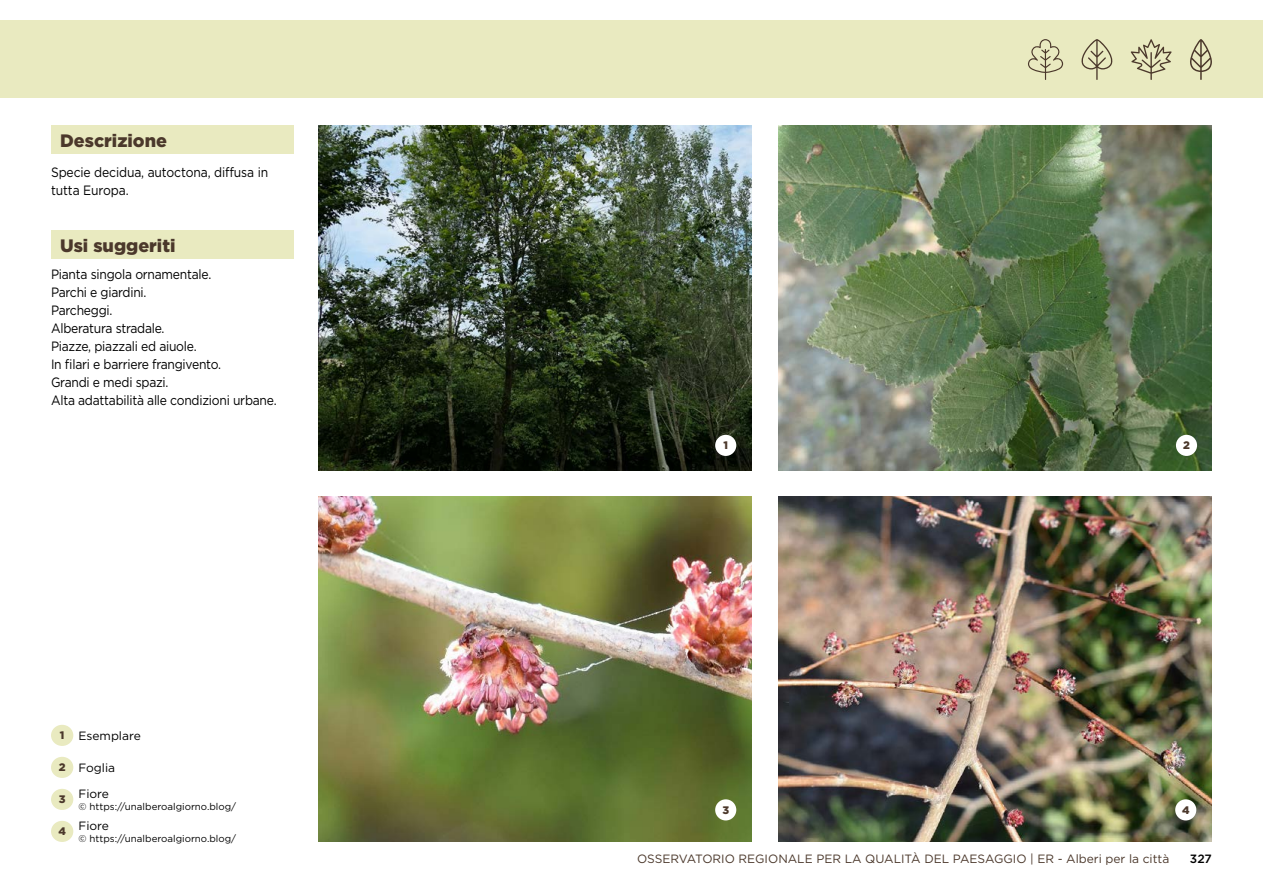
<style>
.page{position:relative;width:1263px;height:893px;background:#fff}
.page>*{position:absolute;margin:0;border:0;box-sizing:border-box;transform-origin:0 0}
.t1{font:900 18px "Gotham";color:#4b382b}
.t2{font:13.5px/18px "Gotham";letter-spacing:-.02em;color:#000;scale:.9 1}
.t3{font:12px "Gotham";color:#4b382b}
.t4{font:12px/26.2px "Gotham";color:#000}
.t5{font:500 12px "Gotham";color:#000}
.t6{font:900 10.95px "Gotham";color:#4b382b}
.t7{font:9.75px "Gotham";color:#000}
.s1{font-weight:900;font-size:10.95px;color:#4b382b}
</style>
<div class="page">
<div style="left:0;top:20px;width:1263px;height:77px;background:#e9eac0"></div>
<svg style="left:1081px;top:39px;width:32px;height:41px"></svg>
<svg style="left:1131px;top:39px;width:40px;height:41px"></svg>
<svg style="left:1190px;top:39px;width:22px;height:41px"></svg>
<svg style="left:1028px;top:39px;width:35px;height:41px"></svg>
<img style="left:779px;top:497px;width:433px;height:345px">
<img style="left:318px;top:497px;width:433px;height:345px">
<div style="left:715px;top:799px;width:21px;height:21px;background:#fff;border-radius:50%"></div>
<div style="left:1175px;top:799px;width:21px;height:21px;background:#fff;border-radius:50%"></div>
<img style="left:318px;top:125px;width:433px;height:346px">
<img style="left:779px;top:125px;width:433px;height:346px">
<div style="left:715px;top:435px;width:21px;height:21px;background:#fff;border-radius:50%"></div>
<div style="left:1176px;top:435px;width:21px;height:21px;background:#fff;border-radius:50%"></div>
<div style="left:51px;top:230px;width:242px;height:29px;background:#e9eac0"></div>
<div style="left:51px;top:125px;width:242px;height:29px;background:#e9eac0"></div>
<div style="left:51px;top:725px;width:22px;height:21px;background:#e9eac0;border-radius:50%"></div>
<div style="left:51px;top:757px;width:22px;height:21px;background:#e9eac0;border-radius:50%"></div>
<div style="left:51px;top:789px;width:22px;height:21px;background:#e9eac0;border-radius:50%"></div>
<div style="left:51px;top:821px;width:22px;height:21px;background:#e9eac0;border-radius:50%"></div>
<h1 class="t1" style="left:60px;top:128px;width:108px">Descrizione</h1>
<p class="t2" style="left:51px;top:163px;width:243px">Specie decidua, autoctona, diffusa in tutta Europa.</p>
<h1 class="t1" style="left:60px;top:233px;width:117px">Usi suggeriti</h1>
<p class="t2" style="left:51px;top:265px;width:252px">Pianta singola ornamentale.<br>Parchi e giardini.<br>Parcheggi.<br>Alberatura stradale.<br>Piazze, piazzali ed aiuole.<br>In filari e barriere frangivento.<br>Grandi e medi spazi.<br>Alta adattabilità alle condizioni urbane.</p>
<p class="t4" style="left:60px;top:722px;width:82px"><span class="s1">1</span> Esemplare</p>
<p class="t4" style="left:78px;top:754px;width:38px;text-indent:-20px"><span class="s1">2</span> Foglia<br>Fiore</p>
<p class="t7" style="left:78px;top:800px;width:159px">© https://unalberoalgiorno.blog/</p>
<p class="t6" style="left:59px;top:792px;width:8px">3</p>
<p class="t6" style="left:58px;top:824px;width:9px">4</p>
<p class="t4" style="left:78px;top:813px;width:32px">Fiore</p>
<p class="t7" style="left:78px;top:832px;width:159px">© https://unalberoalgiorno.blog/</p>
<p class="t6" style="left:723px;top:438px;width:6px">1</p>
<p class="t6" style="left:1183px;top:438px;width:8px">2</p>
<p class="t6" style="left:722px;top:802px;width:8px">3</p>
<p class="t6" style="left:1182px;top:802px;width:9px">4</p>
<p class="t3" style="left:637px;top:851px;width:534px">OSSERVATORIO REGIONALE PER LA QUALITÀ DEL PAESAGGIO | ER - Alberi per la città</p>
<p class="t5" style="left:1190px;top:850px;width:23px">327</p>
</div>
